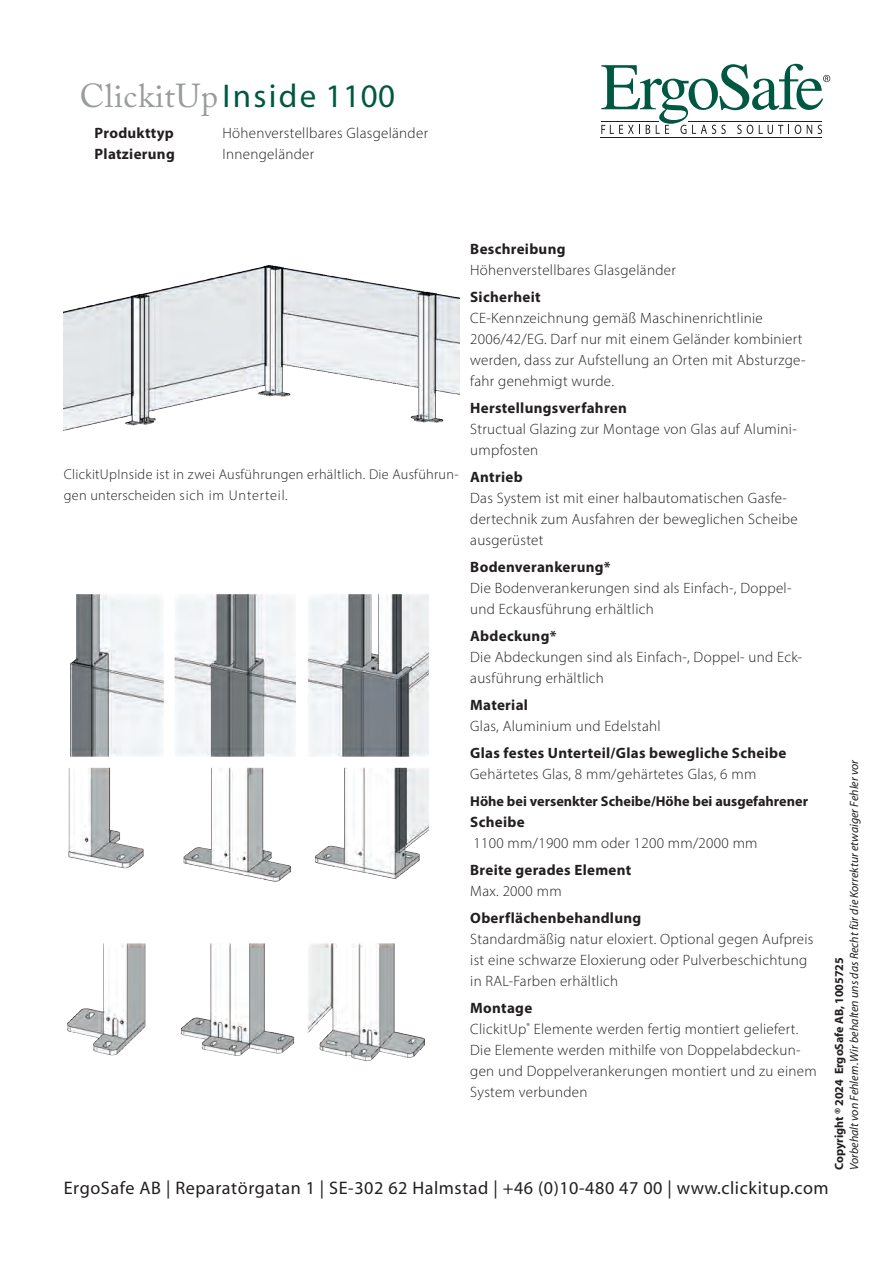
<style>
.page{position:relative;width:893px;height:1263px;background:#fff}
.page>*{position:absolute;margin:0;border:0;box-sizing:border-box;transform-origin:0 0}
.t1{font:33px "Myriad";letter-spacing:.07em;color:#005842}
.t2{font:18.15px "Myriad";letter-spacing:.03em;color:#231f20}
.t3{font:300 15px/21px "Myriad Pro";letter-spacing:.02em;color:#231f20}
.t4{font:700 15px/21px "Myriad Pro";letter-spacing:.02em;color:#231f20}
.t5{font:300 14.25px/21px "Myriad Pro";letter-spacing:.02em;color:#231f20}
.t6{font:700 14.25px "Myriad Pro";color:#231f20}
.t7{font:italic 12px "Myriad";color:#231f20}
.t8{font:700 12px "Myriad";color:#231f20}
.s1{font-family:"Adobe Caslon Pro";color:#999c9d}
.s2{font-weight:700}
</style>
<div class="page">
<img style="left:64px;top:265px;width:395px;height:166px">
<img style="left:67px;top:594px;width:362px;height:467px">
<hr style="left:601px;top:137px;width:221px;height:1px;background:#231f20">
<svg style="left:601px;top:64px;width:229px;height:70px"></svg>
<h1 class="t1" style="left:80px;top:80px;width:317px"><span class="s1">ClickitUp</span>Inside 1100</h1>
<p class="t3" style="left:223px;top:123px;width:207px">Höhenverstellbares Glasgeländer<br>Innengeländer</p>
<p class="t4" style="left:95px;top:122px;width:82px">Produkttyp<br>Platzierung</p>
<p class="t5" style="left:64px;top:463px;width:396px">ClickitUpInside ist in zwei Ausführungen erhältlich. Die Ausführun&shy;gen unterscheiden sich im Unterteil.</p>
<p class="t4" style="left:470px;top:238px;width:97px">Beschreibung</p>
<p class="t3" style="left:470px;top:259px;width:207px">Höhenverstellbares Glasgeländer</p>
<p class="t4" style="left:470px;top:286px;width:72px">Sicherheit</p>
<p class="t3" style="left:470px;top:307px;width:337px">CE-Kennzeichnung gemäß Maschinenrichtlinie 2006/42/EG. Darf nur mit einem Geländer kombiniert werden, dass zur Aufstellung an Orten mit Absturzge&shy;fahr genehmigt wurde.</p>
<p class="t4" style="left:470px;top:397px;width:158px">Herstellungsverfahren</p>
<p class="t3" style="left:470px;top:418px;width:328px">Structual Glazing zur Montage von Glas auf Alumini&shy;umpfosten</p>
<p class="t4" style="left:470px;top:466px;width:54px">Antrieb</p>
<p class="t3" style="left:470px;top:487px;width:329px">Das System ist mit einer halbautomatischen Gasfe&shy;dertechnik zum Ausfahren der beweglichen Scheibe ausgerüstet</p>
<p class="t4" style="left:470px;top:556px;width:142px">Bodenverankerung*</p>
<p class="t3" style="left:470px;top:577px;width:323px">Die Bodenverankerungen sind als Einfach-, Doppel&shy;und Eckausführung erhältlich</p>
<p class="t4" style="left:470px;top:625px;width:88px">Abdeckung*</p>
<p class="t3" style="left:470px;top:646px;width:334px">Die Abdeckungen sind als Einfach-, Doppel- und Eck&shy;ausführung erhältlich</p>
<p class="t4" style="left:470px;top:694px;width:59px">Material</p>
<p class="t3" style="left:470px;top:715px;width:192px">Glas, Aluminium und Edelstahl</p>
<p class="t4" style="left:470px;top:742px;width:318px">Glas festes Unterteil/Glas bewegliche Scheibe</p>
<p class="t3" style="left:470px;top:763px;width:288px">Gehärtetes Glas, 8 mm/gehärtetes Glas, 6 mm</p>
<p class="t6" style="left:470px;top:792px;width:339px">Höhe bei versenkter Scheibe/Höhe bei ausgefahrener</p>
<p class="t4" style="left:470px;top:811px;width:56px">Scheibe</p>
<p class="t3" style="left:474px;top:832px;width:285px">1100 mm/1900 mm oder 1200 mm/2000 mm</p>
<p class="t4" style="left:470px;top:859px;width:163px">Breite gerades Element</p>
<p class="t3" style="left:470px;top:880px;width:93px">Max. 2000 mm</p>
<p class="t4" style="left:470px;top:907px;width:173px">Oberflächenbehandlung</p>
<p class="t3" style="left:470px;top:928px;width:345px">Standardmäßig natur eloxiert. Optional gegen Aufpreis ist eine schwarze Eloxierung oder Pulverbeschichtung in RAL-Farben erhältlich</p>
<p class="t3" style="left:470px;top:997px;width:348px"><span class="s2">Montage<br></span>ClickitUp<sup>®</sup> Elemente werden fertig montiert geliefert.<br>Die Elemente werden mithilfe von Doppelabdeckun&shy;gen und Doppelverankerungen montiert und zu einem System verbunden</p>
<p class="t7" style="left:848px;top:1170px;width:412px;rotate:-90deg">Vorbehalt von Fehlern. Wir behalten uns das Recht für die Korrektur etwaiger Fehler vor</p>
<p class="t8" style="left:833px;top:1170px;width:214px;rotate:-90deg">Copyright ® 2024 ErgoSafe AB, 1005725</p>
<p class="t2" style="left:64px;top:1179px;width:766px">ErgoSafe AB | Reparatörgatan 1 | SE-302 62 Halmstad | +46 (0)10-480 47 00 | www.clickitup.com</p>
</div>
